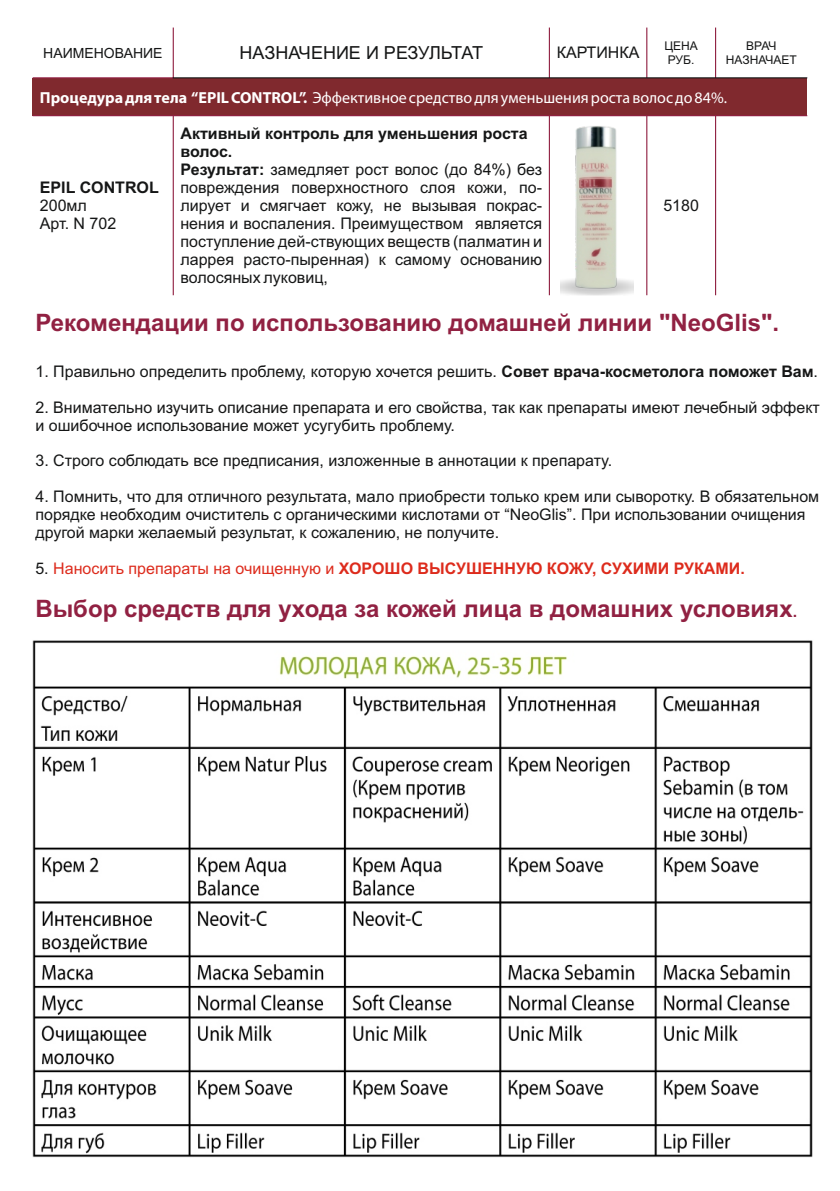
<style>
.page{position:relative;width:840px;height:1191px;background:#fff}
.page>*{position:absolute;margin:0;border:0;box-sizing:border-box;transform-origin:0 0}
.t1{font:700 24px "Arial";color:#912142}
.t2{font:18px "Arial";color:#151616}
.t3{font:16px/17.8px "Arial";color:#151616}
.t4{font:16px "Myriad Pro";color:#fff}
.t5{font:700 16px "Arial";color:#dd2b1c}
.t6{font:700 16px "Arial";color:#151616}
.t7{font:14px "Arial";color:#151616}
.t8{font:12px/13.4px "Arial";color:#151616}
.s1{font-weight:700}
.s2{font-weight:400;color:#151616}
.s3{font-weight:400}
.s4{font-size:16px}
</style>
<div class="page">
<div style="left:33px;top:78px;width:773px;height:38px;background:#80292e"></div>
<hr style="left:173px;top:115px;width:1px;height:180px;background:#912142">
<hr style="left:173px;top:28px;width:1px;height:50px;background:#912142">
<hr style="left:548px;top:115px;width:1px;height:180px;background:#912142">
<hr style="left:548px;top:28px;width:1px;height:50px;background:#912142">
<hr style="left:646px;top:115px;width:1px;height:180px;background:#912142">
<hr style="left:646px;top:28px;width:1px;height:50px;background:#912142">
<hr style="left:714px;top:115px;width:1px;height:180px;background:#912142">
<hr style="left:714px;top:28px;width:1px;height:50px;background:#912142">
<hr style="left:33px;top:115px;width:773px;height:1px;background:#912142">
<hr style="left:33px;top:77px;width:141px;height:1px;background:#912142">
<hr style="left:173px;top:77px;width:633px;height:1px;background:#151616">
<img style="left:560px;top:126px;width:73px;height:169px">
<img style="left:33px;top:640px;width:780px;height:517px">
<p class="t7" style="left:43px;top:47px;width:121px">НАИМЕНОВАНИЕ</p>
<p class="t2" style="left:239px;top:46px;width:245px">НАЗНАЧЕНИЕ И РЕЗУЛЬТАТ</p>
<p class="t3" style="left:556px;top:45px;width:84px">КАРТИНКА</p>
<p class="t8" style="left:664px;top:40px;width:35px">ЦЕНА<br>РУБ.</p>
<p class="t8" style="left:725px;top:40px;width:72px;text-align:center">ВРАЧ<br>НАЗНАЧАЕТ</p>
<p class="t4" style="left:40px;top:91px;width:688px"><span class="s1">Процедура для тела “EPIL CONTROL”.</span> Эффективное средство для уменьшения роста волос до 84%.</p>
<p class="t6" style="left:40px;top:181px;width:120px">EPIL CONTROL</p>
<p class="t3" style="left:40px;top:198px;width:78px">200мл<br>Арт. N 702</p>
<p class="t3" style="left:180px;top:126px;width:363px"><span class="s1">Активный контроль для уменьшения роста волос.<br>Результат:</span> замедляет рост волос (до 84%) без повреждения поверхностного слоя кожи, по&shy;лирует и смягчает кожу, не вызывая покрас&shy;нения и воспаления. Преимуществом является поступление дей-ствующих веществ (палматин и ларрея расто-пыренная) к самому основанию волосяных луковиц,</p>
<p class="t3" style="left:663px;top:198px;width:37px">5180</p>
<h1 class="t1" style="left:35px;top:313px;width:745px">Рекомендации по использованию домашней линии "NeoGlis".</h1>
<p class="t3" style="left:35px;top:364px;width:783px">1. Правильно определить проблему, которую хочется решить. <span class="s1">Совет врача-косметолога поможет Вам</span>.</p>
<p class="t3" style="left:35px;top:400px;width:785px">2. Внимательно изучить описание препарата и его свойства, так как препараты имеют лечебный эффект и ошибочное использование может усугубить проблему.</p>
<p class="t3" style="left:35px;top:453px;width:578px">3. Строго соблюдать все предписания, изложенные в аннотации к препарату.</p>
<p class="t3" style="left:35px;top:489px;width:785px">4. Помнить, что для отличного результата, мало приобрести только крем или сыворотку. В обязательном порядке необходим очиститель с органическими кислотами от “NeoGlis”. При использовании очищения другой марки желаемый результат, к сожалению, не получите.</p>
<p class="t5" style="left:35px;top:562px;width:710px"><span class="s2">5.</span> <span class="s3">Наносить препараты на очищенную и</span> ХОРОШО ВЫСУШЕННУЮ КОЖУ, СУХИМИ РУКАМИ.</p>
<h1 class="t1" style="left:35px;top:599px;width:762px">Выбор средств для ухода за кожей лица в домашних условиях<span class="s4">.</span></h1>
</div>
